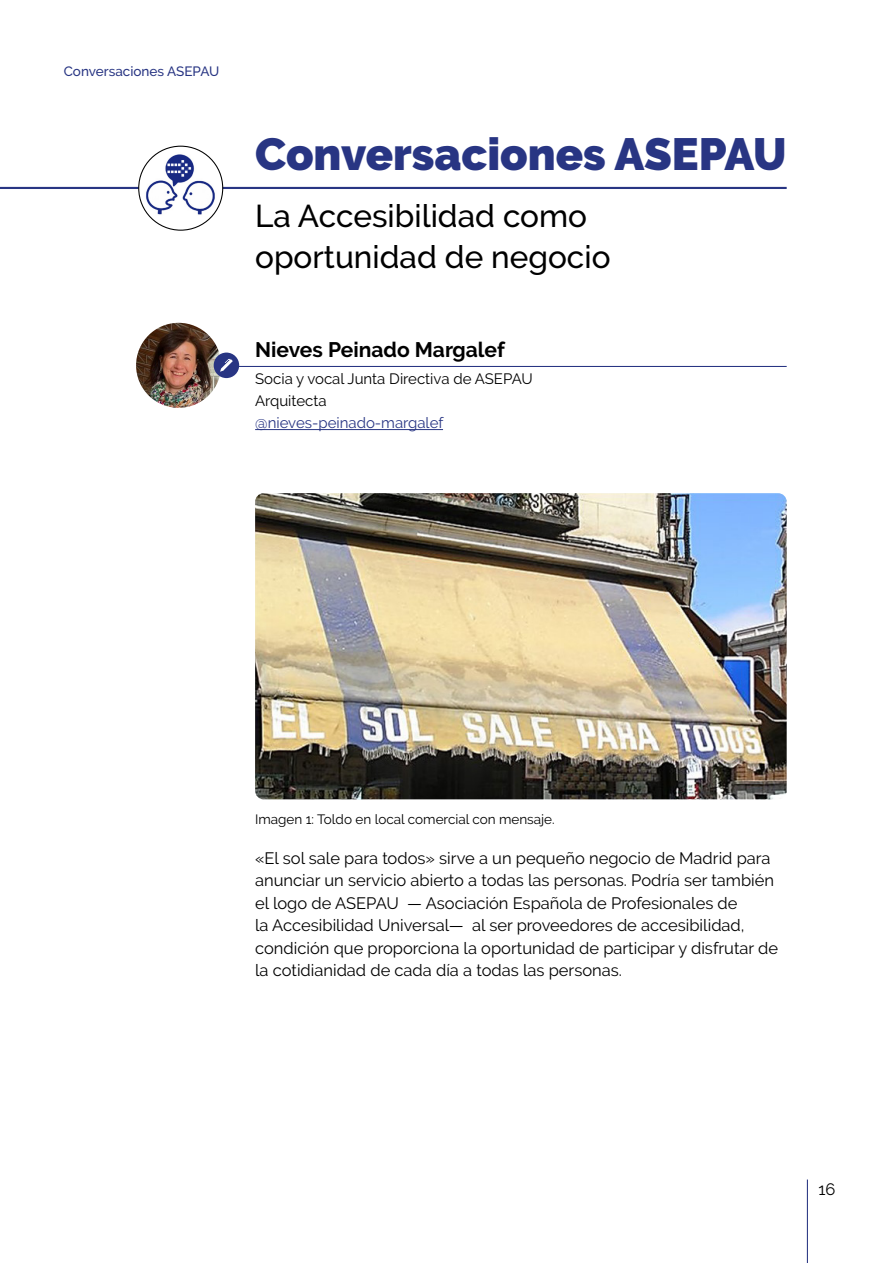
<style>
.page{position:relative;width:893px;height:1263px;background:#fff}
.page>*{position:absolute;margin:0;border:0;box-sizing:border-box;transform-origin:0 0}
.Sección_izq__H1{font:900 45px "Raleway";color:#283583}
.Título__H2{font:500 31.5px/40.5px "Raleway";color:#000}
.Autor{font:700 21px "Raleway";color:#000}
.Párrafo_normal{font:16.5px/22.5px "Raleway";color:#000}
.Descripción_autor{font:15px "Raleway";color:#000}
.Descripción_autor-2{font:15px "Raleway";color:#283583}
.Pie_de_foto{font:13.5px "Raleway";color:#000}
.t1{font:500 13.5px "Raleway";color:#283583}
</style>
<div class="page">
<hr style="left:807px;top:1179px;width:1px;height:84px;background:#283583">
<hr style="left:0;top:187px;width:787px;height:2px;background:#283583">
<img style="left:136px;top:323px;width:85px;height:85px;border-radius:43px">
<div style="left:214px;top:353px;width:25px;height:25px;background:#283583;border-radius:50%"></div>
<svg style="left:220px;top:359px;width:13px;height:13px"></svg>
<hr style="left:238px;top:366px;width:549px;height:1px;background:#283583">
<hr style="left:255px;top:429px;width:188px;height:1px;background:#283583">
<img style="left:255px;top:493px;width:532px;height:306px">
<svg style="left:139px;top:146px;width:84px;height:84px"></svg>
<img style="left:145px;top:152px;width:72px;height:72px">
<p class="t1" style="left:64px;top:64px;width:157px">Conversaciones ASEPAU</p>
<h1 class="Sección_izq__H1" style="left:255px;top:128px;width:533px">Conversaciones ASEPAU</h1>
<h2 class="Título__H2" style="left:255px;top:196px;width:357px">La Accesibilidad como oportunidad de negocio</h2>
<p class="Autor" style="left:255px;top:338px;width:251px">Nieves Peinado Margalef</p>
<p class="Descripción_autor" style="left:255px;top:370px;width:279px">Socia y vocal Junta Directiva de ASEPAU</p>
<p class="Descripción_autor" style="left:255px;top:392px;width:73px">Arquitecta</p>
<p class="Descripción_autor-2" style="left:255px;top:414px;width:190px">@nieves-peinado-margalef</p>
<p class="Pie_de_foto" style="left:255px;top:811px;width:301px">Imagen 1: Toldo en local comercial con mensaje.</p>
<p class="Párrafo_normal" style="left:255px;top:846px;width:524px">«El sol sale para todos» sirve a un pequeño negocio de Madrid para anunciar un servicio abierto a todas las personas. Podría ser también el logo de ASEPAU — Asociación Española de Profesionales de<br>la Accesibilidad Universal— al ser proveedores de accesibilidad, condición que proporciona la oportunidad de participar y disfrutar de la cotidianidad de cada día a todas las personas.</p>
<p class="Párrafo_normal" style="left:819px;top:1177px;width:19px">16</p>
</div>
